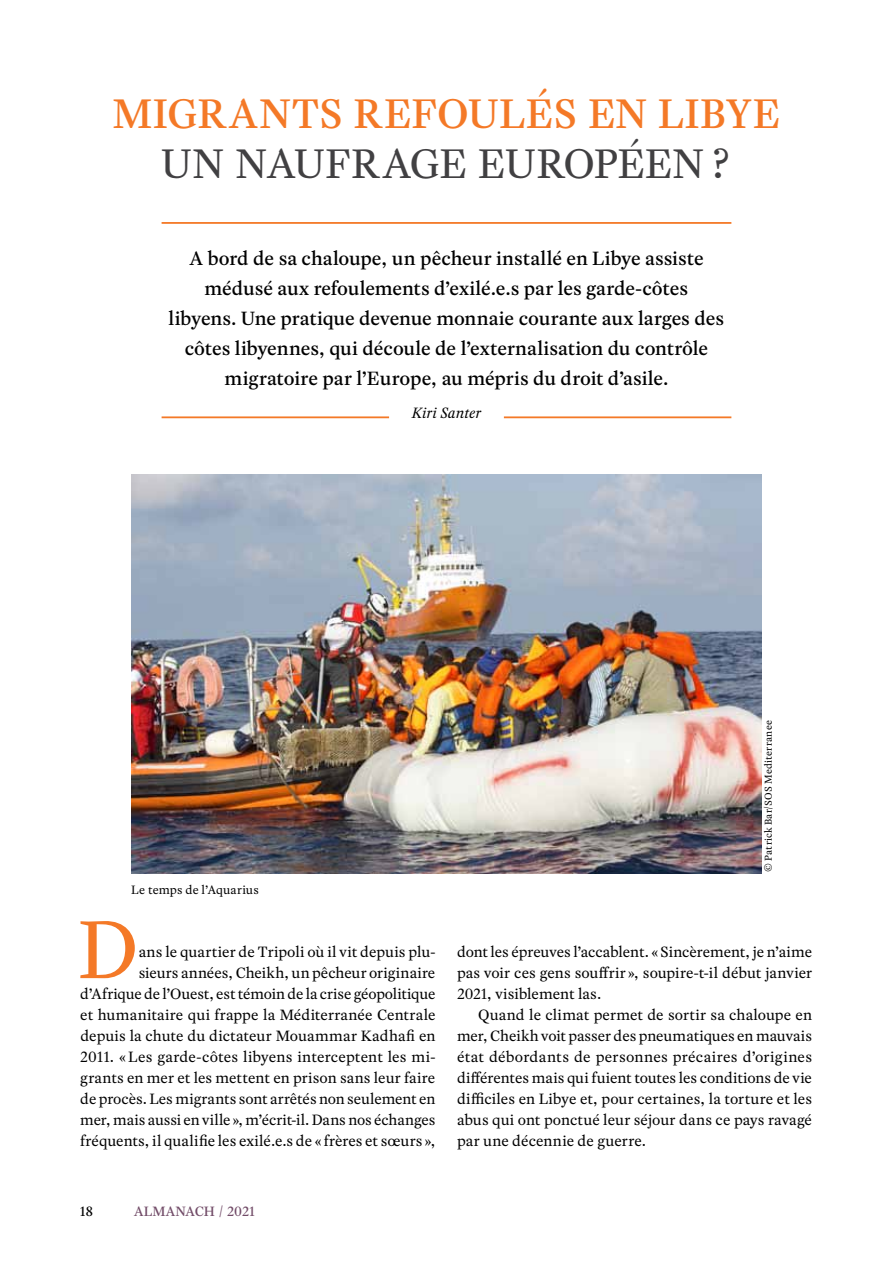
<style>
.page{position:relative;width:893px;height:1263px;background:#fff}
.page>*{position:absolute;margin:0;border:0;box-sizing:border-box;transform-origin:0 0}
.t1{font:86.4px "Rosart";color:#f47927}
.t2{font:500 43.5px "Rosart";letter-spacing:.005em;color:#f47927}
.t3{font:43.5px "Rosart";color:#414042}
.t4{font:500 20.25px/30px "Rosart";letter-spacing:-.01em;color:#000;text-align:center}
.t5{font:15.75px/21px "Rosart";color:#000;text-align:justify}
.t6{font:italic 15.75px "Rosart";letter-spacing:.005em;color:#000}
.t7{font:500 14.25px "Rosart";color:#724c68}
.t8{font:500 14.25px "Rosart";color:#000}
.t9{font:12.75px "Rosart";letter-spacing:.01em;color:#000}
.t10{font:10.5px "Rosart";letter-spacing:.015em;color:#000}
</style>
<div class="page">
<hr style="left:162px;top:222px;width:569px;height:2px;background:#f47927">
<hr style="left:162px;top:416px;width:227px;height:2px;background:#f47927">
<hr style="left:504px;top:416px;width:227px;height:2px;background:#f47927">
<img style="left:131px;top:474px;width:631px;height:399px">
<h2 class="t2" style="left:112px;top:83px;width:69px">Migran</h2>
<h2 class="t2" style="left:292px;top:83px;width:490px">ts refoulés en Libye</h2>
<h2 class="t3" style="left:161px;top:132px;width:135px">Un naufrage</h2>
<h2 class="t3" style="left:478px;top:132px;width:29px">europée</h2>
<h2 class="t3" style="left:672px;top:132px;width:61px">n?</h2>
<p class="t4" style="left:169px;top:243px;width:557px">A bord de sa chaloupe, un pêcheur installé en Libye assiste médusé aux refoulements d’exilé.e.s par les garde-côtes libyens. Une pratique devenue monnaie courante aux larges des côtes libyennes, qui découle de l’externalisation du contrôle migratoire par l’Europe, au mépris du droit d’asile.</p>
<p class="t6" style="left:412px;top:402px;width:71px">Kiri Santer</p>
<p class="t9" style="left:131px;top:881px;width:129px">Le temps de l’Aquarius</p>
<p class="t10" style="left:761px;top:872px;width:153px;rotate:-90deg">© Patrick Bar/SOS Mediterranee</p>
<h1 class="t1" style="left:77px;top:887px;width:63px">D</h1>
<p class="t5" style="left:80px;top:941px;width:357px;text-align:right">ans le quartier de Tripoli où il vit depuis plu-<br>sieurs années, Cheikh, un pêcheur originaire d’Afrique de l’Ouest, est témoin de la crise géopolitique et humanitaire qui frappe la Méditerranée Centrale depuis la chute du dictateur Mouammar Kadhafi en 2011. « Les garde-côtes libyens interceptent les mi&shy;grants en mer et les mettent en prison sans leur faire de procès. Les migrants sont arrêtés non seulement en mer, mais aussi en ville», m’écrit-il. Dans nos échanges fréquents, il qualifie les exilé.e.s de « frères et sœurs »,</p>
<p class="t5" style="left:457px;top:941px;width:357px">dont les épreuves l’accablent. «Sincèrement, je n’aime pas voir ces gens souffrir », soupire-t-il début janvier 2021, visiblement las.</p>
<p class="t5" style="left:457px;top:1004px;width:357px;text-indent:21px">Quand le climat permet de sortir sa chaloupe en mer, Cheikh voit passer des pneumatiques en mauvais état débordants de personnes précaires d’origines différentes mais qui fuient toutes les conditions de vie difficiles en Libye et, pour certaines, la torture et les abus qui ont ponctué leur séjour dans ce pays ravagé par une décennie de guerre.</p>
<p class="t8" style="left:80px;top:1201px;width:15px">18</p>
<p class="t7" style="left:134px;top:1201px;width:123px">ALMANACH / 2021</p>
</div>
